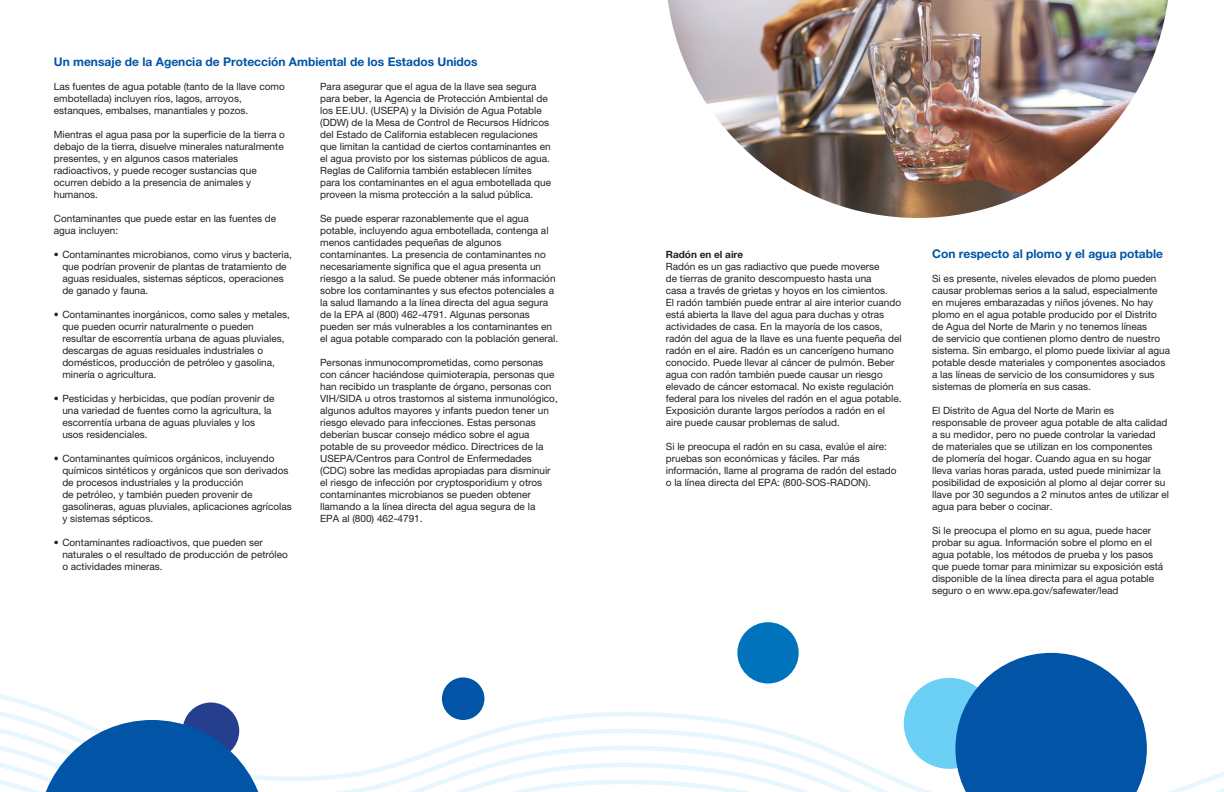
<style>
.page{position:relative;width:1224px;height:792px;background:#fff}
.page>*{position:absolute;margin:0;border:0;box-sizing:border-box;transform-origin:0 0}
.t1{font:700 12px "Helvetica Neue LT Pro";color:#0154a6}
.t2{font:10px/12px "Helvetica Neue LT Pro";color:#231f20}
.t3{font:700 10px "Helvetica Neue LT Pro";color:#231f20}
</style>
<div class="page">
<div style="left:737px;top:622px;width:62px;height:62px;background:#0073bc;border-radius:50%"></div>
<svg style="left:0;top:653px;width:1224px;height:139px"></svg>
<img style="left:668px;top:0;width:500px;height:218px">
<p class="t1" style="left:54px;top:54px;width:425px">Un mensaje de la Agencia de Protección Ambiental de los Estados Unidos</p>
<p class="t2" style="left:54px;top:80px;width:232px">Las fuentes de agua potable (tanto de la llave como embotellada) incluyen ríos, lagos, arroyos, estanques, embalses, manantiales y pozos.</p>
<p class="t2" style="left:54px;top:128px;width:233px">Mientras el agua pasa por la superficie de la tierra o debajo de la tierra, disuelve minerales naturalmente presentes, y en algunos casos materiales radioactivos, y puede recoger sustancias que ocurren debido a la presencia de animales y humanos.</p>
<p class="t2" style="left:54px;top:212px;width:224px">Contaminantes que puede estar en las fuentes de agua incluyen:</p>
<p class="t2" style="left:62px;top:248px;width:231px;text-indent:-8px">• Contaminantes microbianos, como virus y bacteria, que podrían provenir de plantas de tratamiento de aguas residuales, sistemas sépticos, operaciones de ganado y fauna.</p>
<p class="t2" style="left:62px;top:308px;width:229px;text-indent:-8px">• Contaminantes inorgánicos, como sales y metales, que pueden ocurrir naturalmente o pueden<br>resultar de escorrentía urbana de aguas pluviales, descargas de aguas residuales industriales o domésticos, producción de petróleo y gasolina, minería o agricultura.</p>
<p class="t2" style="left:62px;top:392px;width:214px;text-indent:-8px">• Pesticidas y herbicidas, que podían provenir de una variedad de fuentes como la agricultura, la escorrentía urbana de aguas pluviales y los usos residenciales.</p>
<p class="t2" style="left:62px;top:452px;width:231px;text-indent:-8px">• Contaminantes químicos orgánicos, incluyendo químicos sintéticos y orgánicos que son derivados de procesos industriales y la producción<br>de petróleo, y también pueden provenir de gasolineras, aguas pluviales, aplicaciones agrícolas y sistemas sépticos.</p>
<p class="t2" style="left:62px;top:536px;width:227px;text-indent:-8px">• Contaminantes radioactivos, que pueden ser naturales o el resultado de producción de petróleo o actividades mineras.</p>
<p class="t2" style="left:320px;top:80px;width:232px">Para asegurar que el agua de la llave sea segura para beber, la Agencia de Protección Ambiental de los EE.UU. (USEPA) y la División de Agua Potable (DDW) de la Mesa de Control de Recursos Hídricos del Estado de California establecen regulaciones que limitan la cantidad de ciertos contaminantes en el agua provisto por los sistemas públicos de agua.<br>Reglas de California también establecen límites para los contaminantes en el agua embotellada que proveen la misma protección a la salud pública.</p>
<p class="t2" style="left:320px;top:212px;width:239px">Se puede esperar razonablemente que el agua potable, incluyendo agua embotellada, contenga al menos cantidades pequeñas de algunos contaminantes. La presencia de contaminantes no necesariamente significa que el agua presenta un riesgo a la salud. Se puede obtener más información sobre los contaminantes y sus efectos potenciales a la salud llamando a la línea directa del agua segura de la EPA al (800) 462-4791. Algunas personas pueden ser más vulnerables a los contaminantes en el agua potable comparado con la población general.</p>
<p class="t2" style="left:320px;top:356px;width:239px">Personas inmunocomprometidas, como personas con cáncer haciéndose quimioterapia, personas que han recibido un trasplante de órgano, personas con VIH/SIDA u otros trastornos al sistema inmunológico, algunos adultos mayores y infants puedon tener un riesgo elevado para infecciones. Estas personas deberían buscar consejo médico sobre el agua potable de su proveedor médico. Directrices de la USEPA/Centros para Control de Enfermedades (CDC) sobre las medidas apropiadas para disminuir el riesgo de infección por cryptosporidium y otros contaminantes microbianos se pueden obtener llamando a la línea directa del agua segura de la<br>EPA al (800) 462-4791.</p>
<p class="t3" style="left:666px;top:248px;width:79px">Radón en el aire</p>
<p class="t2" style="left:666px;top:260px;width:237px">Radón es un gas radiactivo que puede moverse<br>de tierras de granito descompuesto hasta una<br>casa a través de grietas y hoyos en los cimientos.<br>El radón también puede entrar al aire interior cuando está abierta la llave del agua para duchas y otras actividades de casa. En la mayoría de los casos, radón del agua de la llave es una fuente pequeña del radón en el aire. Radón es un cancerígeno humano conocido. Puede llevar al cáncer de pulmón. Beber agua con radón también puede causar un riesgo elevado de cáncer estomacal. No existe regulación federal para los niveles del radón en el agua potable.<br>Exposición durante largos períodos a radón en el aire puede causar problemas de salud.</p>
<p class="t2" style="left:666px;top:440px;width:232px">Si le preocupa el radón en su casa, evalúe el aire: pruebas son económicas y fáciles. Par más información, llame al programa de radón del estado o la línea directa del EPA: (800-SOS-RADON).</p>
<p class="t1" style="left:932px;top:246px;width:232px">Con respecto al plomo y el agua potable</p>
<p class="t2" style="left:932px;top:272px;width:239px">Si es presente, niveles elevados de plomo pueden causar problemas serios a la salud, especialmente en mujeres embarazadas y niños jóvenes. No hay plomo en el agua potable producido por el Distrito de Agua del Norte de Marin y no tenemos líneas<br>de servicio que contienen plomo dentro de nuestro sistema. Sin embargo, el plomo puede lixiviar al agua potable desde materiales y componentes asociados a las líneas de servicio de los consumidores y sus sistemas de plomería en sus casas.</p>
<p class="t2" style="left:932px;top:404px;width:238px">El Distrito de Agua del Norte de Marin es responsable de proveer agua potable de alta calidad a su medidor, pero no puede controlar la variedad de materiales que se utilizan en los componentes<br>de plomería del hogar. Cuando agua en su hogar lleva varias horas parada, usted puede minimizar la posibilidad de exposición al plomo al dejar correr su llave por 30 segundos a 2 minutos antes de utilizar el agua para beber o cocinar.</p>
<p class="t2" style="left:932px;top:524px;width:233px">Si le preocupa el plomo en su agua, puede hacer probar su agua. Información sobre el plomo en el agua potable, los métodos de prueba y los pasos que puede tomar para minimizar su exposición está disponible de la línea directa para el agua potable seguro o en www.epa.gov/safewater/lead</p>
</div>
